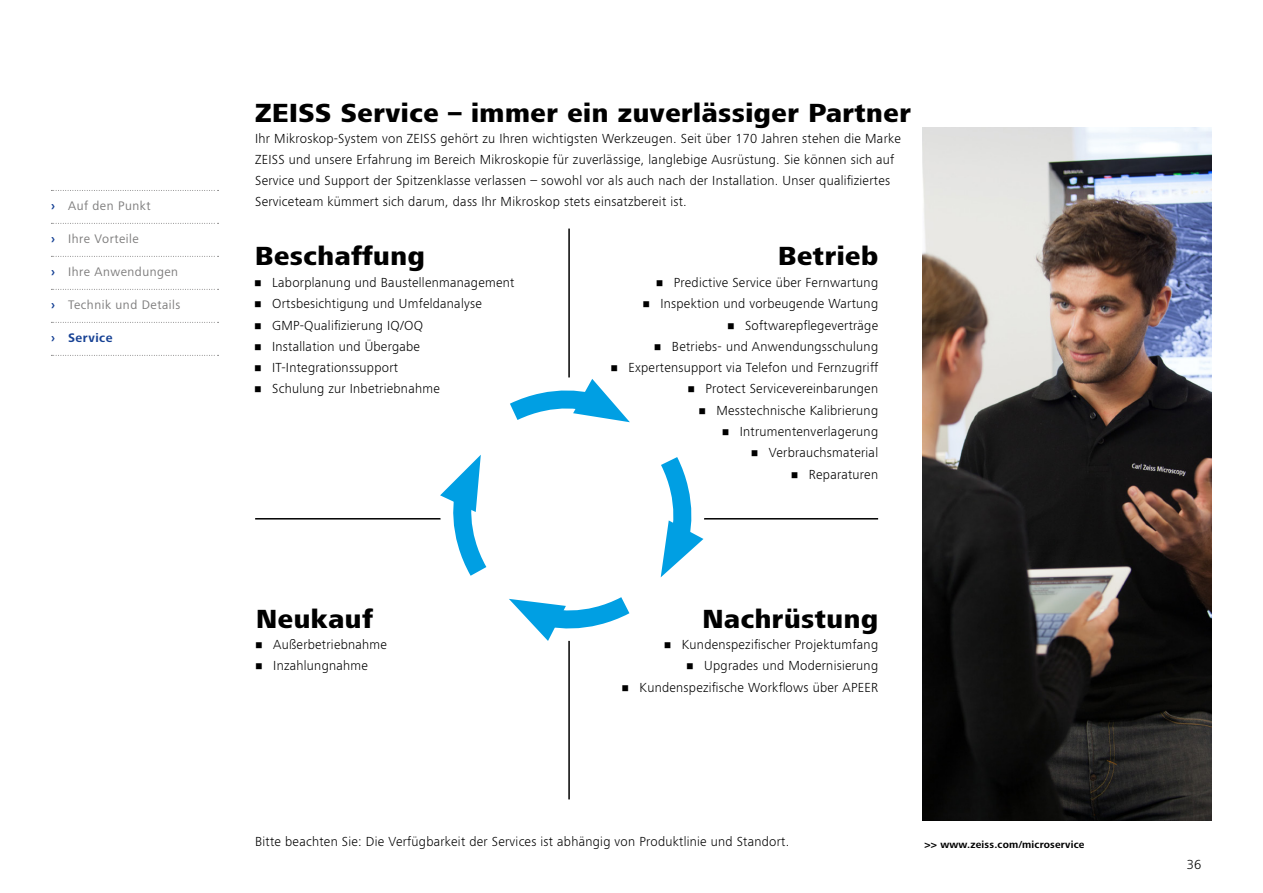
<style>
.page{position:relative;width:1263px;height:893px;background:#fff}
.page>*{position:absolute;margin:0;border:0;box-sizing:border-box;transform-origin:0 0}
.t1{font:800 27px "ZEISS Frutiger Next W1 G";letter-spacing:.02em;color:#000}
.t2{font:300 13.5px/21px "ZEISS Frutiger Next W1 G";letter-spacing:.02em;color:#000}
.t3{font:12.75px "ZEISS Frutiger Next W1 G";letter-spacing:.04em;color:#7c7b7b}
.t4{font:700 12.75px "ZEISS Frutiger Next W1 G";letter-spacing:.04em;color:#164194}
.t5{font:700 10.5px "ZEISS Frutiger Next W1 G";letter-spacing:.02em;color:#000}
.s1{font-weight:700;color:#164194}
</style>
<div class="page">
<hr style="left:255px;top:518px;width:623px;height:1px;background:#000">
<hr style="left:568px;top:229px;width:2px;height:570px;background:#000">
<svg style="left:440px;top:379px;width:263px;height:262px"></svg>
<img style="left:923px;top:128px;width:289px;height:693px">
<svg style="left:51px;top:190px;width:168px;height:1px"></svg>
<svg style="left:51px;top:223px;width:168px;height:1px"></svg>
<svg style="left:51px;top:256px;width:168px;height:1px"></svg>
<svg style="left:51px;top:289px;width:168px;height:1px"></svg>
<svg style="left:51px;top:322px;width:168px;height:1px"></svg>
<svg style="left:51px;top:355px;width:168px;height:1px"></svg>
<p class="t3" style="left:51px;top:197px;width:101px"><span class="s1">›</span> Auf den Punkt</p>
<p class="t3" style="left:51px;top:230px;width:89px"><span class="s1">›</span> Ihre Vorteile</p>
<p class="t3" style="left:51px;top:263px;width:129px"><span class="s1">›</span> Ihre Anwendungen</p>
<p class="t3" style="left:51px;top:296px;width:131px"><span class="s1">›</span> Technik und Details</p>
<p class="t4" style="left:51px;top:329px;width:63px">› Service</p>
<h1 class="t1" style="left:255px;top:93px;width:657px">ZEISS Service – immer ein zuverlässiger Partner</h1>
<p class="t2" style="left:255px;top:127px;width:647px">Ihr Mikroskop-System von ZEISS gehört zu Ihren wichtigsten Werkzeugen. Seit über 170 Jahren stehen die Marke ZEISS und unsere Erfahrung im Bereich Mikroskopie für zuverlässige, langlebige Ausrüstung. Sie können sich auf Service und Support der Spitzenklasse verlassen – sowohl vor als auch nach der Installation. Unser qualifiziertes Serviceteam kümmert sich darum, dass Ihr Mikroskop stets einsatzbereit ist.</p>
<h1 class="t1" style="left:255px;top:236px;width:171px">Beschaffung</h1>
<p class="t2" style="left:255px;top:271px;width:261px">• Laborplanung und Baustellenmanagement</p>
<p class="t2" style="left:255px;top:293px;width:228px">• Ortsbesichtigung und Umfeldanalyse</p>
<p class="t2" style="left:255px;top:314px;width:169px">• GMP-Qualifizierung IQ/OQ</p>
<p class="t2" style="left:255px;top:335px;width:166px">• Installation und Übergabe</p>
<p class="t2" style="left:255px;top:356px;width:144px">• IT-Integrationssupport</p>
<p class="t2" style="left:255px;top:378px;width:186px">• Schulung zur Inbetriebnahme</p>
<h1 class="t1" style="left:778px;top:236px;width:101px">Betrieb</h1>
<p class="t2" style="left:657px;top:271px;width:223px">• Predictive Service über Fernwartung</p>
<p class="t2" style="left:643px;top:293px;width:236px">• Inspektion und vorbeugende Wartung</p>
<p class="t2" style="left:728px;top:314px;width:152px">• Softwarepflegeverträge</p>
<p class="t2" style="left:655px;top:335px;width:225px">• Betriebs- und Anwendungsschulung</p>
<p class="t2" style="left:611px;top:356px;width:268px">• Expertensupport via Telefon und Fernzugriff</p>
<p class="t2" style="left:688px;top:378px;width:191px">• Protect Servicevereinbarungen</p>
<p class="t2" style="left:699px;top:399px;width:180px">• Messtechnische Kalibrierung</p>
<p class="t2" style="left:723px;top:420px;width:157px">• Intrumentenverlagerung</p>
<p class="t2" style="left:752px;top:442px;width:128px">• Verbrauchsmaterial</p>
<p class="t2" style="left:792px;top:463px;width:88px">• Reparaturen</p>
<h1 class="t1" style="left:256px;top:599px;width:118px">Neukauf</h1>
<p class="t2" style="left:256px;top:633px;width:132px">• Außerbetriebnahme</p>
<p class="t2" style="left:256px;top:655px;width:113px">• Inzahlungnahme</p>
<h1 class="t1" style="left:703px;top:599px;width:177px">Nachrüstung</h1>
<p class="t2" style="left:665px;top:633px;width:215px">• Kundenspezifischer Projektumfang</p>
<p class="t2" style="left:687px;top:655px;width:192px">• Upgrades und Modernisierung</p>
<p class="t2" style="left:623px;top:676px;width:257px">• Kundenspezifische Workflows über APEER</p>
<p class="t2" style="left:255px;top:830px;width:536px">Bitte beachten Sie: Die Verfügbarkeit der Services ist abhängig von Produktlinie und Standort.</p>
<p class="t5" style="left:924px;top:837px;width:162px">&gt;&gt; www.zeiss.com/microservice</p>
<p class="t2" style="left:1187px;top:853px;width:16px">36</p>
</div>
